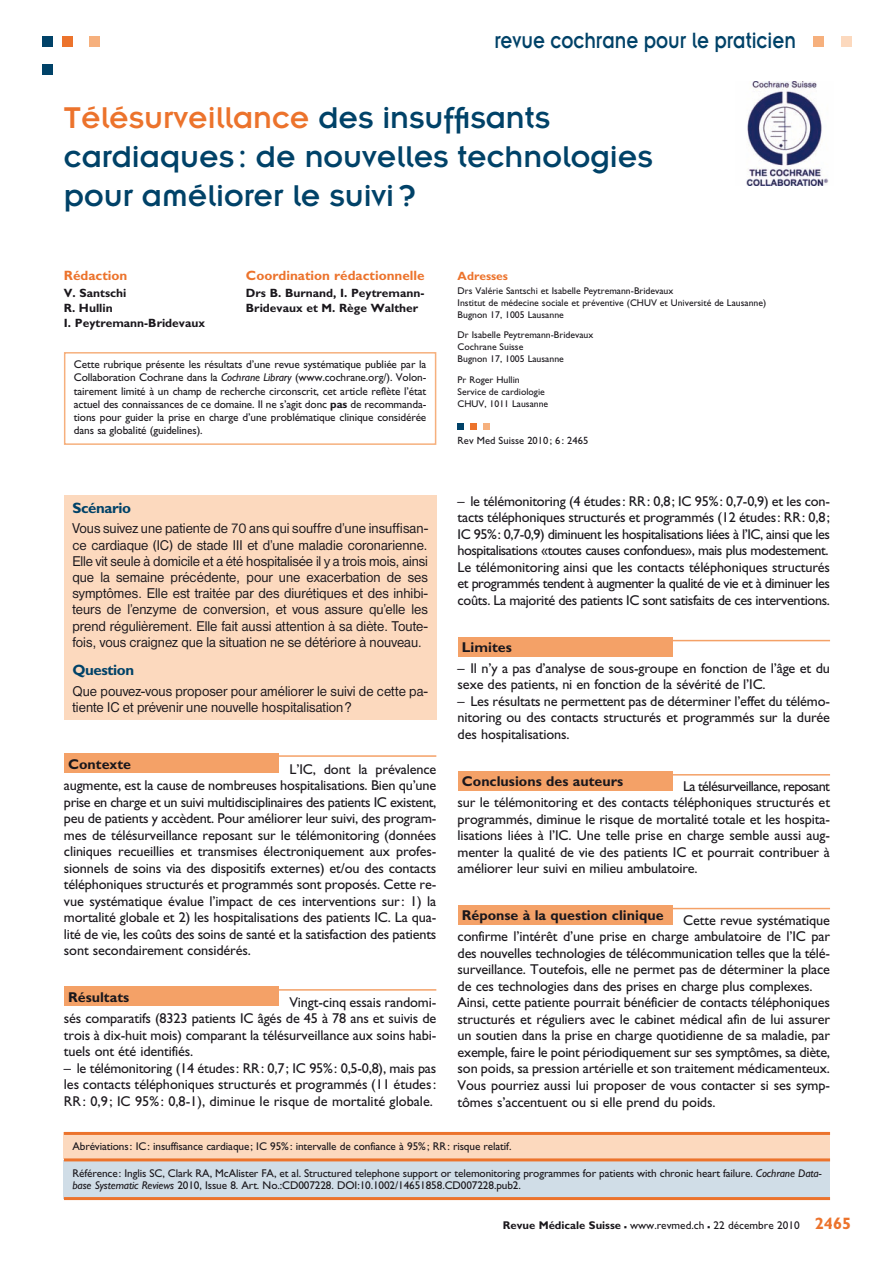
<style>
.page{position:relative;width:894px;height:1264px;background:#fff}
.page>*{position:absolute;margin:0;border:0;box-sizing:border-box;transform-origin:0 0}
.t1{font:33px/39px "Insignia";color:#004268}
.t2{font:24.3px "Insignia";color:#004268;scale:.83 1}
.t3{font:700 15px "Gill Sans";letter-spacing:-.025em;color:#004268}
.t4{font:14.7px/16.2px "Nimbus Sans D";color:#1a171c;text-align:justify;scale:.95 1}
.t5{font:14.25px/16.5px "Gill Sans";letter-spacing:-.01em;color:#1a171c;text-align:justify}
.t6{font:700 14.25px "Gill Sans";color:#1a171c}
.t7{font:700 13.5px "Gill Sans";color:#ec732c}
.t8{font:700 12px/15px "Gill Sans";color:#1a171c}
.t9{font:700 12px "Gill Sans";color:#ec732c}
.t10{font:11.25px/13px "Gill Sans";letter-spacing:-.01em;color:#1a171c}
.t11{font:10.5px "Gill Sans";color:#1a171c}
.t12{font:9.75px/12px "Gill Sans";color:#1a171c}
.s1{color:#ec732c}
.s2{font-style:italic}
.s3{font-weight:700}
.s4{font-weight:700;font-size:16.5px}
.s5{font-weight:700;font-size:16.5px;color:#ec732c}
</style>
<div class="page">
<img style="left:746px;top:81px;width:83px;height:104px">
<hr style="left:651px;top:773px;width:178px;height:2px;background:#f4a167">
<div style="left:457px;top:771px;width:215px;height:19px;background:#f4a167"></div>
<hr style="left:651px;top:907px;width:178px;height:2px;background:#f4a167">
<div style="left:457px;top:905px;width:215px;height:19px;background:#f4a167"></div>
<hr style="left:651px;top:639px;width:178px;height:2px;background:#f4a167">
<div style="left:457px;top:637px;width:215px;height:19px;background:#f4a167"></div>
<hr style="left:257px;top:988px;width:179px;height:2px;background:#f4a167">
<div style="left:64px;top:986px;width:215px;height:19px;background:#f4a167"></div>
<hr style="left:257px;top:755px;width:179px;height:1px;background:#f4a167">
<div style="left:64px;top:752px;width:215px;height:20px;background:#f4a167"></div>
<div style="left:64px;top:1131px;width:765px;height:27px;background:#fcd9be"></div>
<div style="left:64px;top:495px;width:372px;height:224px;background:#fcd9be"></div>
<div style="left:64px;top:1159px;width:765px;height:38px;background:#d0dde7"></div>
<hr style="left:64px;top:1131px;width:765px;height:3px;background:#ec732c">
<hr style="left:64px;top:1196px;width:765px;height:3px;background:#ec732c">
<div style="left:812px;top:37px;width:11px;height:10px;background:#f6b07d"></div>
<div style="left:840px;top:37px;width:10px;height:10px;background:#fcd9be"></div>
<div style="left:43px;top:37px;width:10px;height:10px;background:#004268"></div>
<div style="left:62px;top:37px;width:10px;height:10px;background:#ec732c"></div>
<div style="left:89px;top:37px;width:11px;height:10px;background:#f6b07d"></div>
<div style="left:43px;top:64px;width:10px;height:11px;background:#004268"></div>
<div style="left:64px;top:352px;width:372px;height:93px;border:2px solid #f6b07d"></div>
<div style="left:483px;top:423px;width:6px;height:7px;background:#f6b07d"></div>
<div style="left:470px;top:423px;width:6px;height:7px;background:#ec732c"></div>
<div style="left:457px;top:423px;width:7px;height:7px;background:#004268"></div>
<hr style="left:64px;top:1158px;width:765px;height:3px;background:#ec732c">
<h2 class="t2" style="left:494px;top:27px;width:365px">revue cochrane pour le praticien</h2>
<h1 class="t1" style="left:64px;top:98px;width:590px"><span class="s1">Télésurveillance</span> des insuffisants cardiaques : de nouvelles technologies pour améliorer le suivi?</h1>
<p class="t7" style="left:64px;top:267px;width:65px">Rédaction</p>
<p class="t8" style="left:64px;top:286px;width:143px">V. Santschi<br>R. Hullin<br>I. Peytremann-Bridevaux</p>
<p class="t7" style="left:246px;top:267px;width:180px">Coordination rédactionnelle</p>
<p class="t8" style="left:246px;top:285px;width:180px">Drs B. Burnand, I. Peytremann-<br>Bridevaux et M. Rège Walther</p>
<p class="t10" style="left:74px;top:358px;width:354px;text-align:justify">Cette rubrique présente les résultats d’une revue systématique publiée par la Collaboration Cochrane dans la <span class="s2">Cochrane Library</span> (www.cochrane.org/). Volon&shy;tairement limité à un champ de recherche circonscrit, cet article reflète l’état actuel des connaissances de ce domaine. Il ne s’agit donc <span class="s3">pas</span> de recommanda&shy;tions pour guider la prise en charge d’une problématique clinique considérée dans sa globalité (guidelines).</p>
<p class="t3" style="left:72px;top:498px;width:60px">Scénario</p>
<p class="t4" style="left:72px;top:520px;width:375px">Vous suivez une patiente de 70 ans qui souffre d’une insuffisan&shy;ce cardiaque (IC) de stade III et d’une maladie coronarienne.<br>Elle vit seule à domicile et a été hospitalisée il y a trois mois, ainsi que la semaine précédente, pour une exacerbation de ses symptômes. Elle est traitée par des diurétiques et des inhibi&shy;teurs de l’enzyme de conversion, et vous assure qu’elle les prend régulièrement. Elle fait aussi attention à sa diète. Toute&shy;fois, vous craignez que la situation ne se détériore à nouveau.</p>
<p class="t3" style="left:72px;top:661px;width:63px">Question</p>
<p class="t4" style="left:72px;top:682px;width:375px">Que pouvez-vous proposer pour améliorer le suivi de cette pa&shy;tiente IC et prévenir une nouvelle hospitalisation?</p>
<p class="t6" style="left:68px;top:755px;width:64px">Contexte</p>
<p class="t5" style="left:64px;top:760px;width:374px;text-indent:225px">L’IC, dont la prévalence augmente, est la cause de nombreuses hospitalisations. Bien qu’une prise en charge et un suivi multidisciplinaires des patients IC existent, peu de patients y accèdent. Pour améliorer leur suivi, des program&shy;mes de télésurveillance reposant sur le télémonitoring (données cliniques recueillies et transmises électroniquement aux profes&shy;sionnels de soins via des dispositifs externes) et/ou des contacts téléphoniques structurés et programmés sont proposés. Cette re&shy;vue systématique évalue l’impact de ces interventions sur: 1) la mortalité globale et 2) les hospitalisations des patients IC. La qua&shy;lité de vie, les coûts des soins de santé et la satisfaction des patients sont secondairement considérés.</p>
<p class="t6" style="left:68px;top:988px;width:62px">Résultats</p>
<p class="t5" style="left:64px;top:993px;width:374px;text-indent:225px">Vingt-cinq essais randomi&shy;sés comparatifs (8323 patients IC âgés de 45 à 78 ans et suivis de trois à dix-huit mois) comparant la télésurveillance aux soins habi&shy;tuels ont été identifiés.</p>
<p class="t5" style="left:64px;top:1059px;width:374px">– le télémonitoring (14 études: RR: 0,7; IC 95%: 0,5-0,8), mais pas les contacts téléphoniques structurés et programmés (11 études:<br>RR: 0,9 ; IC 95%: 0,8-1), diminue le risque de mortalité globale.</p>
<p class="t9" style="left:457px;top:268px;width:52px">Adresses</p>
<p class="t12" style="left:457px;top:284px;width:310px">Drs Valérie Santschi et Isabelle Peytremann-Bridevaux<br>Institut de médecine sociale et préventive (CHUV et Université de Lausanne)<br>Bugnon 17, 1005 Lausanne</p>
<p class="t12" style="left:457px;top:329px;width:137px">Dr Isabelle Peytremann-Bridevaux<br>Cochrane Suisse<br>Bugnon 17, 1005 Lausanne</p>
<p class="t12" style="left:457px;top:373px;width:92px">Pr Roger Hullin<br>Service de cardiologie<br>CHUV, 1011 Lausanne</p>
<p class="t11" style="left:457px;top:434px;width:132px">Rev Med Suisse 2010; 6 : 2465</p>
<p class="t5" style="left:457px;top:492px;width:374px">– le télémonitoring (4 études: RR: 0,8; IC 95%: 0,7-0,9) et les con&shy;tacts téléphoniques structurés et programmés (12 études: RR: 0,8; IC 95%: 0,7-0,9) diminuent les hospitalisations liées à l’IC, ainsi que les hospitalisations «toutes causes confondues», mais plus modestement.<br>Le télémonitoring ainsi que les contacts téléphoniques structurés et programmés tendent à augmenter la qualité de vie et à diminuer les coûts. La majorité des patients IC sont satisfaits de ces interventions.</p>
<p class="t6" style="left:461px;top:638px;width:51px">Limites</p>
<p class="t5" style="left:457px;top:659px;width:374px">– Il n’y a pas d’analyse de sous-groupe en fonction de l’âge et du sexe des patients, ni en fonction de la sévérité de l’IC.</p>
<p class="t5" style="left:457px;top:692px;width:374px">– Les résultats ne permettent pas de déterminer l’effet du télémo&shy;nitoring ou des contacts structurés et programmés sur la durée des hospitalisations.</p>
<p class="t6" style="left:461px;top:772px;width:163px">Conclusions des auteurs</p>
<p class="t5" style="left:457px;top:777px;width:374px;text-indent:225px">La télésurveillance, reposant sur le télémonitoring et des contacts téléphoniques structurés et programmés, diminue le risque de mortalité totale et les hospita&shy;lisations liées à l’IC. Une telle prise en charge semble aussi aug&shy;menter la qualité de vie des patients IC et pourrait contribuer à améliorer leur suivi en milieu ambulatoire.</p>
<p class="t6" style="left:461px;top:906px;width:203px">Réponse à la question clinique</p>
<p class="t5" style="left:457px;top:911px;width:374px;text-align:left;text-indent:225px">Cette revue systématique confirme l’intérêt d’une prise en charge ambulatoire de l’IC par des nouvelles technologies de télécommunication telles que la télé&shy;surveillance. Toutefois, elle ne permet pas de déterminer la place de ces technologies dans des prises en charge plus complexes.<br>Ainsi, cette patiente pourrait bénéficier de contacts téléphoniques structurés et réguliers avec le cabinet médical afin de lui assurer un soutien dans la prise en charge quotidienne de sa maladie, par exemple, faire le point périodiquement sur ses symptômes, sa diète, son poids, sa pression artérielle et son traitement médicamenteux.<br>Vous pourriez aussi lui proposer de vous contacter si ses symp&shy;tômes s’accentuent ou si elle prend du poids.</p>
<p class="t10" style="left:72px;top:1139px;width:440px">Abréviations: IC: insuffisance cardiaque; IC 95%: intervalle de confiance à 95%; RR: risque relatif.</p>
<p class="t10" style="left:72px;top:1166px;width:750px">Référence: Inglis SC, Clark RA, McAlister FA, et al. Structured telephone support or telemonitoring programmes for patients with chronic heart failure. <span class="s2">Cochrane Data&shy;base Systematic Reviews</span> 2010, Issue 8. Art. No.:CD007228. DOI:10.1002/14651858.CD007228.pub2.</p>
<p class="t10" style="left:502px;top:1218px;width:350px"><span class="s3">Revue Médicale Suisse</span> <span class="s4">–</span> www.revmed.ch <span class="s4">–</span> 22 décembre 2010 <span class="s5">2465</span></p>
</div>
